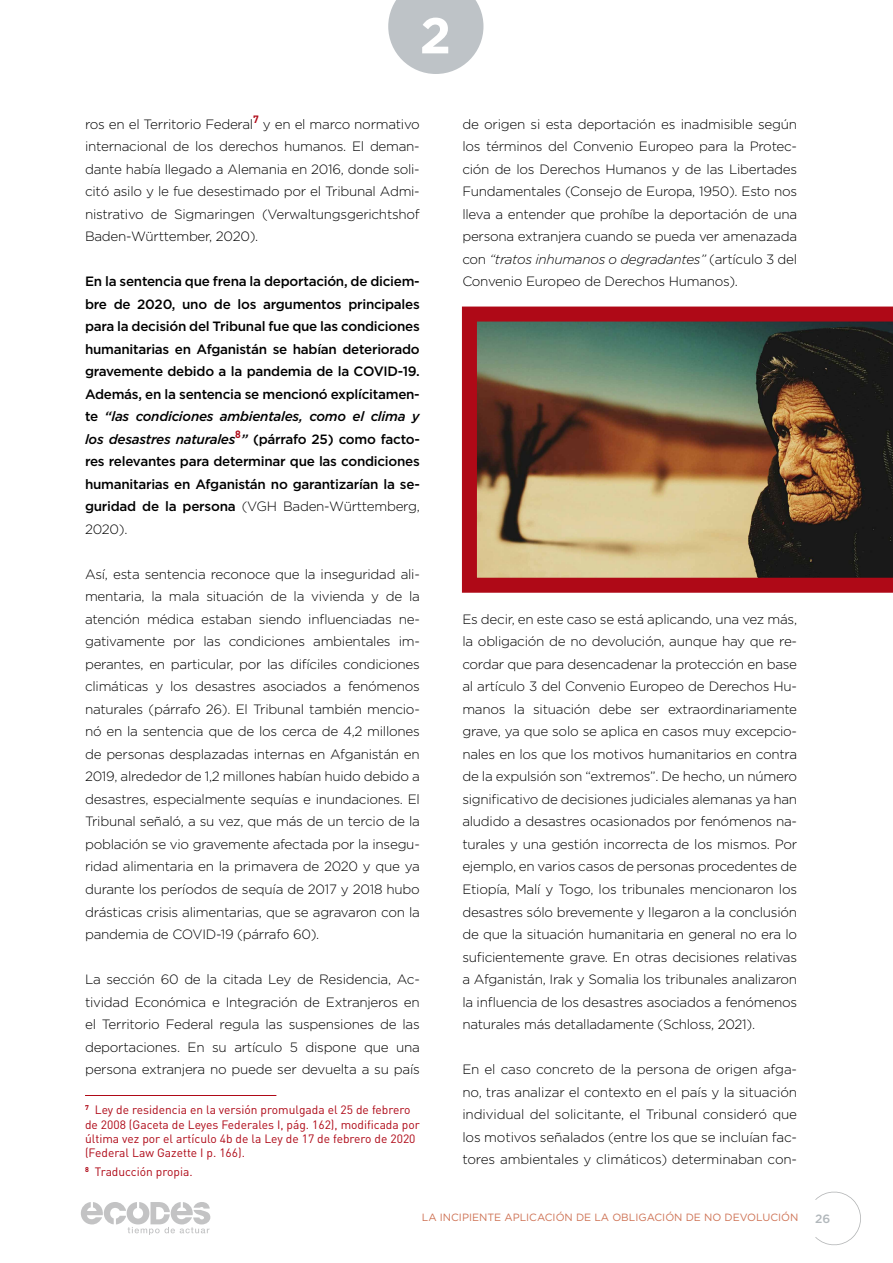
<style>
.page{position:relative;width:893px;height:1263px;background:#fff}
.page>*{position:absolute;margin:0;border:0;box-sizing:border-box;transform-origin:0 0}
.t1{font:700 50.4px "Gotham";color:#fff}
.t2{font:300 13.5px/22.5px "Gotham";letter-spacing:-.02em;color:#000;text-align:justify}
.t3{font:500 13.5px/22.5px "Gotham";letter-spacing:-.02em;color:#000;text-align:justify}
.t4{font:12px/14.4px "DIN";color:#af0917}
.t5{font:500 12px "Gotham";color:#b1b7bb}
.t6{font:10.5px "Gotham";color:#ce7254}
.s1{font-style:italic}
.s2{font-weight:300}
</style>
<div class="page">
<svg style="left:815px;top:1191px;width:46px;height:55px"></svg>
<svg style="left:388px;top:0;width:95px;height:74px;background:#c8cccf"></svg>
<svg style="left:81px;top:1202px;width:129px;height:33px"></svg>
<hr style="left:85px;top:1095px;width:191px;height:1px;background:#af0917">
<svg style="left:462px;top:307px;width:431px;height:286px;background:#7e5c47"></svg>
<h1 class="t1" style="left:420px;top:6px;width:33px">2</h1>
<p class="t2" style="left:85px;top:113px;width:336px">ros en el Territorio Federal<sup>7</sup> y en el marco normativo internacional de los derechos humanos. El deman&shy;dante había llegado a Alemania en 2016, donde soli&shy;citó asilo y le fue desestimado por el Tribunal Admi&shy;nistrativo de Sigmaringen (Verwaltungsgerichtshof Baden-Württember, 2020).</p>
<p class="t3" style="left:85px;top:270px;width:336px">En la sentencia que frena la deportación, de diciem&shy;bre de 2020, uno de los argumentos principales para la decisión del Tribunal fue que las condiciones humanitarias en Afganistán se habían deteriorado gravemente debido a la pandemia de la COVID-19.<br>Además, en la sentencia se mencionó explícitamen&shy;te <span class="s1">“las condiciones ambientales, como el clima y los desastres naturales</span><sup>8</sup><span class="s1">”</span> (párrafo 25) como facto&shy;res relevantes para determinar que las condiciones humanitarias en Afganistán no garantizarían la se&shy;guridad de la persona <span class="s2">(VGH Baden-Württemberg, 2020).</span></p>
<p class="t2" style="left:85px;top:563px;width:336px">Así, esta sentencia reconoce que la inseguridad ali&shy;mentaria, la mala situación de la vivienda y de la atención médica estaban siendo influenciadas ne&shy;gativamente por las condiciones ambientales im&shy;perantes, en particular, por las difíciles condiciones climáticas y los desastres asociados a fenómenos naturales (párrafo 26). El Tribunal también mencio&shy;nó en la sentencia que de los cerca de 4,2 millones de personas desplazadas internas en Afganistán en 2019, alrededor de 1,2 millones habían huido debido a desastres, especialmente sequías e inundaciones. El Tribunal señaló, a su vez, que más de un tercio de la población se vio gravemente afectada por la insegu&shy;ridad alimentaria en la primavera de 2020 y que ya durante los períodos de sequía de 2017 y 2018 hubo drásticas crisis alimentarias, que se agravaron con la pandemia de COVID-19 (párrafo 60).</p>
<p class="t2" style="left:85px;top:968px;width:336px">La sección 60 de la citada Ley de Residencia, Ac&shy;tividad Económica e Integración de Extranjeros en el Territorio Federal regula las suspensiones de las deportaciones. En su artículo 5 dispone que una persona extranjera no puede ser devuelta a su país</p>
<p class="t4" style="left:85px;top:1102px;width:336px"><sup>7</sup> Ley de residencia en la versión promulgada el 25 de febrero de 2008 (Gaceta de Leyes Federales I, pág. 162), modificada por última vez por el artículo 4b de la Ley de 17 de febrero de 2020 (Federal Law Gazette I p. 166).</p>
<p class="t4" style="left:85px;top:1164px;width:109px"><sup>8</sup> Traducción propia.</p>
<p class="t2" style="left:462px;top:113px;width:336px">de origen si esta deportación es inadmisible según los términos del Convenio Europeo para la Protec&shy;ción de los Derechos Humanos y de las Libertades Fundamentales (Consejo de Europa, 1950). Esto nos lleva a entender que prohíbe la deportación de una persona extranjera cuando se pueda ver amenazada con <span class="s1">“tratos inhumanos o degradantes”</span> (artículo 3 del Convenio Europeo de Derechos Humanos).</p>
<p class="t2" style="left:462px;top:608px;width:336px">Es decir, en este caso se está aplicando, una vez más, la obligación de no devolución, aunque hay que re&shy;cordar que para desencadenar la protección en base al artículo 3 del Convenio Europeo de Derechos Hu&shy;manos la situación debe ser extraordinariamente grave, ya que solo se aplica en casos muy excepcio&shy;nales en los que los motivos humanitarios en contra de la expulsión son “extremos”. De hecho, un número significativo de decisiones judiciales alemanas ya han aludido a desastres ocasionados por fenómenos na&shy;turales y una gestión incorrecta de los mismos. Por ejemplo, en varios casos de personas procedentes de Etiopía, Malí y Togo, los tribunales mencionaron los desastres sólo brevemente y llegaron a la conclusión de que la situación humanitaria en general no era lo suficientemente grave. En otras decisiones relativas a Afganistán, Irak y Somalia los tribunales analizaron la influencia de los desastres asociados a fenómenos naturales más detalladamente (Schloss, 2021).</p>
<p class="t2" style="left:462px;top:1058px;width:336px">En el caso concreto de la persona de origen afga&shy;no, tras analizar el contexto en el país y la situación individual del solicitante, el Tribunal consideró que los motivos señalados (entre los que se incluían fac&shy;tores ambientales y climáticos) determinaban con-</p>
<p class="t6" style="left:422px;top:1211px;width:378px">LA INCIPIENTE APLICACIÓN DE LA OBLIGACIÓN DE NO DEVOLUCIÓN</p>
<p class="t5" style="left:815px;top:1212px;width:17px">26</p>
</div>
